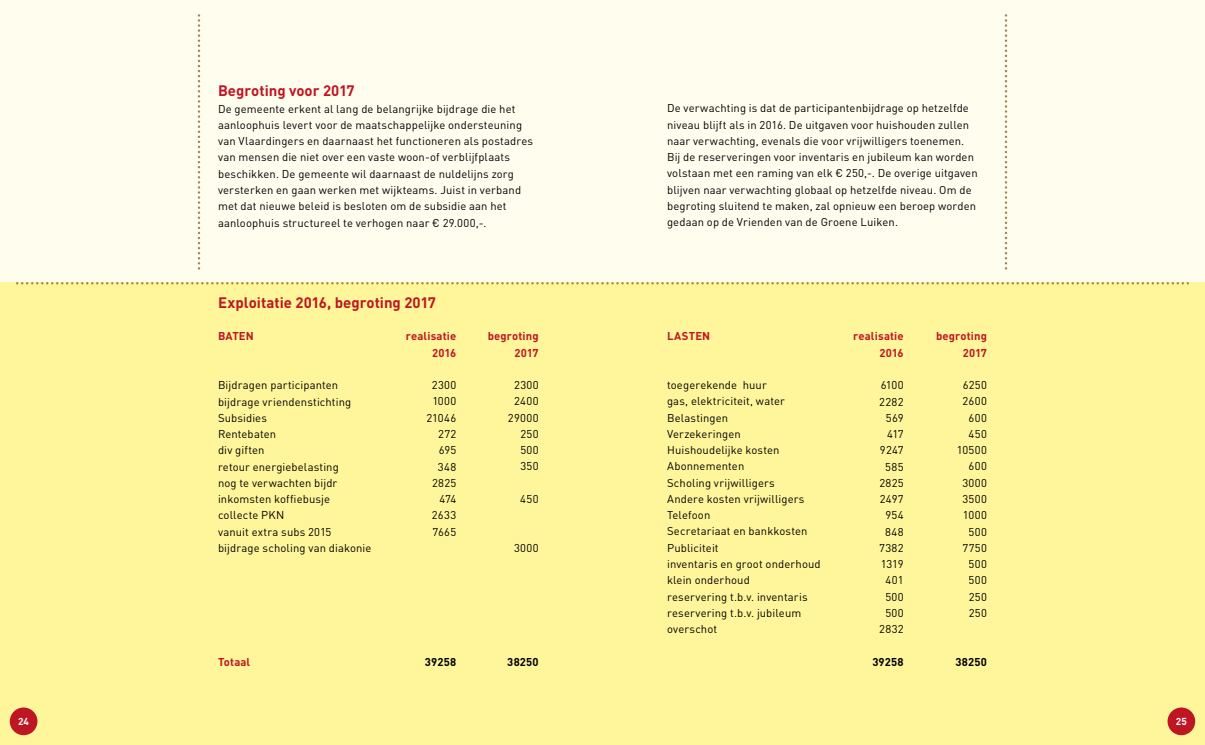
<style>
.page{position:relative;width:1205px;height:745px;background:#fff}
.page>*{position:absolute;margin:0;border:0;box-sizing:border-box;transform-origin:0 0}
.t1{font:700 15px "DINOT";color:#be1622}
.t2{font:11.25px/16.2px "DINOT";letter-spacing:.01em;color:#000}
.t3{font:11.25px/16.2px "DINOT";letter-spacing:.03em;color:#000;text-align:right}
.t4{font:700 11.25px/16.2px "DINOT";letter-spacing:.01em;color:#be1622;text-align:right}
.t5{font:700 11.25px "DINOT";letter-spacing:.015em;color:#000}
.t6{font:700 10px "DINOT";color:#fff}
</style>
<div class="page">
<div style="left:0;top:0;width:1205px;height:744px;background:#fffdee"></div>
<svg style="left:1005px;top:15px;width:2px;height:254px"></svg>
<svg style="left:198px;top:15px;width:2px;height:254px"></svg>
<div style="left:0;top:283px;width:1205px;height:461px;background:#fff69b"></div>
<div style="left:1167px;top:707px;width:28px;height:27px;background:#be1622;border-radius:50%"></div>
<div style="left:10px;top:707px;width:27px;height:27px;background:#be1622;border-radius:50%"></div>
<svg style="left:17px;top:282px;width:1172px;height:2px"></svg>
<h1 class="t1" style="left:218px;top:81px;width:138px">Begroting voor 2017</h1>
<p class="t2" style="left:218px;top:100px;width:317px">De gemeente erkent al lang de belangrijke bijdrage die het aanloophuis levert voor de maatschappelijke ondersteuning van Vlaardingers en daarnaast het functioneren als postadres van mensen die niet over een vaste woon-of verblijfplaats beschikken. De gemeente wil daarnaast de nuldelijns zorg versterken en gaan werken met wijkteams. Juist in verband met dat nieuwe beleid is besloten om de subsidie aan het aanloophuis structureel te verhogen naar € 29.000,-.</p>
<p class="t2" style="left:667px;top:100px;width:312px">De verwachting is dat de participantenbijdrage op hetzelfde niveau blijft als in 2016. De uitgaven voor huishouden zullen naar verwachting, evenals die voor vrijwilligers toenemen.<br>Bij de reserveringen voor inventaris en jubileum kan worden volstaan met een raming van elk € 250,-. De overige uitgaven blijven naar verwachting globaal op hetzelfde niveau. Om de begroting sluitend te maken, zal opnieuw een beroep worden gedaan op de Vrienden van de Groene Luiken.</p>
<h1 class="t1" style="left:218px;top:292px;width:219px">Exploitatie 2016, begroting 2017</h1>
<p class="t4" style="left:218px;top:328px;width:37px">BATEN</p>
<p class="t2" style="left:218px;top:376px;width:155px">Bijdragen participanten bijdrage vriendenstichting<br>Subsidies<br>Rentebaten<br>div giften<br>retour energiebelasting<br>nog te verwachten bijdr inkomsten koffiebusje collecte PKN<br>vanuit extra subs 2015 bijdrage scholing van diakonie</p>
<p class="t4" style="left:406px;top:327px;width:52px">realisatie<br>2016</p>
<p class="t2" style="left:426px;top:376px;width:31px;text-align:right">2300<br>1000<br>21046<br>272<br>695<br>348<br>2825<br>474<br>2633<br>7665</p>
<p class="t4" style="left:488px;top:327px;width:52px">begroting<br>2017</p>
<p class="t3" style="left:508px;top:376px;width:32px">2300<br>2400<br>29000<br>250<br>500<br>350</p>
<p class="t2" style="left:520px;top:490px;width:20px">450</p>
<p class="t2" style="left:514px;top:539px;width:26px">3000</p>
<p class="t4" style="left:218px;top:652px;width:34px">Totaal</p>
<p class="t5" style="left:425px;top:653px;width:33px">39258</p>
<p class="t5" style="left:507px;top:653px;width:33px">38250</p>
<p class="t4" style="left:667px;top:327px;width:45px">LASTEN</p>
<p class="t2" style="left:667px;top:376px;width:155px">toegerekende huur<br>gas, elektriciteit, water<br>Belastingen<br>Verzekeringen<br>Huishoudelijke kosten<br>Abonnementen<br>Scholing vrijwilligers<br>Andere kosten vrijwilligers<br>Telefoon<br>Secretariaat en bankkosten<br>Publiciteit<br>inventaris en groot onderhoud klein onderhoud<br>reservering t.b.v. inventaris reservering t.b.v. jubileum overschot</p>
<p class="t4" style="left:853px;top:327px;width:52px">realisatie<br>2016</p>
<p class="t2" style="left:879px;top:376px;width:26px;text-align:right">6100<br>2282<br>569<br>417<br>9247<br>585<br>2825<br>2497<br>954<br>848<br>7382<br>1319<br>401<br>500<br>500<br>2832</p>
<p class="t5" style="left:872px;top:654px;width:33px">39258</p>
<p class="t4" style="left:936px;top:327px;width:52px">begroting<br>2017</p>
<p class="t3" style="left:957px;top:376px;width:32px">6250<br>2600<br>600<br>450<br>10500<br>600<br>3000<br>3500<br>1000<br>500<br>7750<br>500<br>500<br>250<br>250</p>
<p class="t5" style="left:955px;top:653px;width:33px">38250</p>
<p class="t6" style="left:18px;top:714px;width:12px">24</p>
<p class="t6" style="left:1176px;top:714px;width:12px">25</p>
</div>
